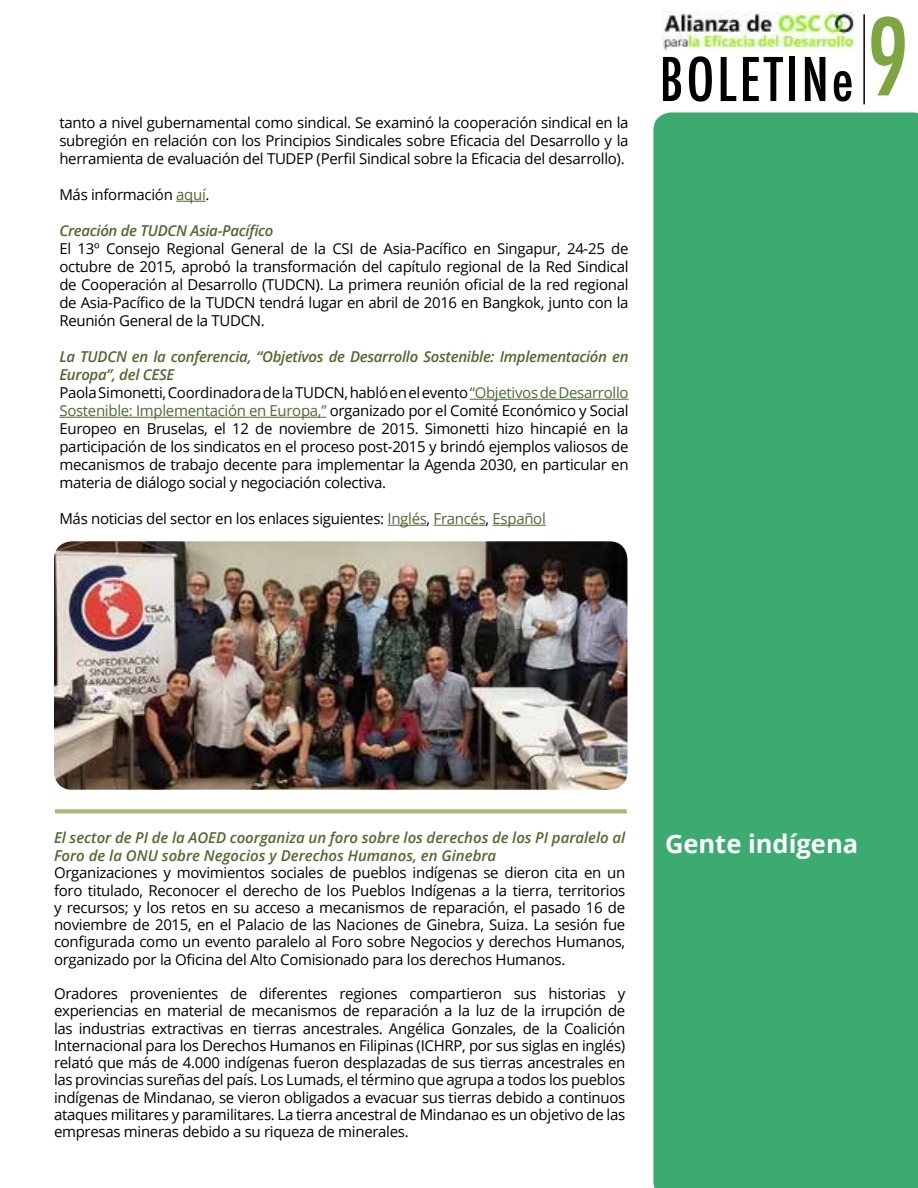
<style>
.page{position:relative;width:918px;height:1188px;background:#fff}
.page>*{position:absolute;margin:0;border:0;box-sizing:border-box;transform-origin:0 0}
.t1{font:500 condensed 103.5px "Futura";color:#7ea640}
.t2{font:500 condensed 58.5px "Futura";letter-spacing:.05em;color:#000}
.t3{font:700 25.5px "Open Sans";color:#fff}
.t4{font:15px/18px "Open Sans";letter-spacing:-.02em;color:#000;text-align:justify}
.t5{font:italic 600 15px/18px "Open Sans";color:#4f6a2e}
.t6{font:italic 600 15px "Open Sans";letter-spacing:-.02em;color:#4f6a2e}
.s1{color:#4f6a2e}
.s2{font-weight:600;font-style:italic;color:#4f6a2e}
</style>
<div class="page">
<div style="left:653px;top:112px;width:265px;height:1076px;background:#3bab6f"></div>
<hr style="left:863px;top:14px;width:2px;height:90px;background:#000101">
<svg style="left:55px;top:809px;width:572px;height:4px;background:#a8c27e"></svg>
<hr style="left:176px;top:201px;width:30px;height:1px;background:#4f6a2e">
<hr style="left:470px;top:399px;width:159px;height:1px;background:#4f6a2e">
<hr style="left:59px;top:417px;width:267px;height:1px;background:#4f6a2e">
<hr style="left:387px;top:525px;width:40px;height:1px;background:#4f6a2e">
<hr style="left:434px;top:525px;width:52px;height:1px;background:#4f6a2e">
<hr style="left:493px;top:525px;width:53px;height:1px;background:#4f6a2e">
<img style="left:54px;top:541px;width:573px;height:249px">
<img style="left:663px;top:11px;width:193px;height:40px">
<p class="t4" style="left:59px;top:113px;width:571px">tanto a nivel gubernamental como sindical. Se examinó la cooperación sindical en la subregión en relación con los Principios Sindicales sobre Eficacia del Desarrollo y la herramienta de evaluación del TUDEP (Perfil Sindical sobre la Eficacia del desarrollo).</p>
<p class="t4" style="left:59px;top:185px;width:152px">Más información <span class="s1">aquí</span>.</p>
<p class="t6" style="left:59px;top:220px;width:216px">Creación de TUDCN Asia-Pacífico</p>
<p class="t4" style="left:59px;top:239px;width:571px">El 13º Consejo Regional General de la CSI de Asia-Pacífico en Singapur, 24-25 de octubre de 2015, aprobó la transformación del capítulo regional de la Red Sindical de Cooperación al Desarrollo (TUDCN). La primera reunión oficial de la red regional de Asia-Pacífico de la TUDCN tendrá lugar en abril de 2016 en Bangkok, junto con la Reunión General de la TUDCN.</p>
<p class="t4" style="left:59px;top:347px;width:571px;text-align:left"><span class="s2">La TUDCN en la conferencia, “Objetivos de Desarrollo Sostenible: Implementación en Europa”, del CESE<br></span>Paola Simonetti, Coordinadora de la TUDCN, habló en el evento <span class="s1">“Objetivos de Desarrollo Sostenible: Implementación en Europa,”</span> organizado por el Comité Económico y Social Europeo en Bruselas, el 12 de noviembre de 2015. Simonetti hizo hincapié en la participación de los sindicatos en el proceso post-2015 y brindó ejemplos valiosos de mecanismos de trabajo decente para implementar la Agenda 2030, en particular en materia de diálogo social y negociación colectiva.</p>
<p class="t4" style="left:59px;top:509px;width:488px">Más noticias del sector en los enlaces siguientes: <span class="s1">Inglés</span>, <span class="s1">Francés</span>, <span class="s1">Español</span></p>
<h2 class="t2" style="left:660px;top:42px;width:195px">BOLETINe</h2>
<h1 class="t1" style="left:867px;top:-9px;width:44px">9</h1>
<p class="t5" style="left:54px;top:828px;width:573px">El sector de PI de la AOED coorganiza un foro sobre los derechos de los PI paralelo al<br>Foro de la ONU sobre Negocios y Derechos Humanos, en Ginebra</p>
<p class="t4" style="left:54px;top:864px;width:573px;line-height:17.2px">Organizaciones y movimientos sociales de pueblos indígenas se dieron cita en un foro titulado, Reconocer el derecho de los Pueblos Indígenas a la tierra, territorios y recursos; y los retos en su acceso a mecanismos de reparación, el pasado 16 de noviembre de 2015, en el Palacio de las Naciones de Ginebra, Suiza. La sesión fue configurada como un evento paralelo al Foro sobre Negocios y derechos Humanos, organizado por la Oficina del Alto Comisionado para los derechos Humanos.</p>
<p class="t4" style="left:54px;top:985px;width:573px;line-height:17.2px">Oradores provenientes de diferentes regiones compartieron sus historias y experiencias en material de mecanismos de reparación a la luz de la irrupción de las industrias extractivas en tierras ancestrales. Angélica Gonzales, de la Coalición Internacional para los Derechos Humanos en Filipinas (ICHRP, por sus siglas en inglés) relató que más de 4.000 indígenas fueron desplazadas de sus tierras ancestrales en las provincias sureñas del país. Los Lumads, el término que agrupa a todos los pueblos indígenas de Mindanao, se vieron obligados a evacuar sus tierras debido a continuos ataques militares y paramilitares. La tierra ancestral de Mindanao es un objetivo de las empresas mineras debido a su riqueza de minerales.</p>
<h3 class="t3" style="left:665px;top:826px;width:195px">Gente indígena</h3>
</div>
